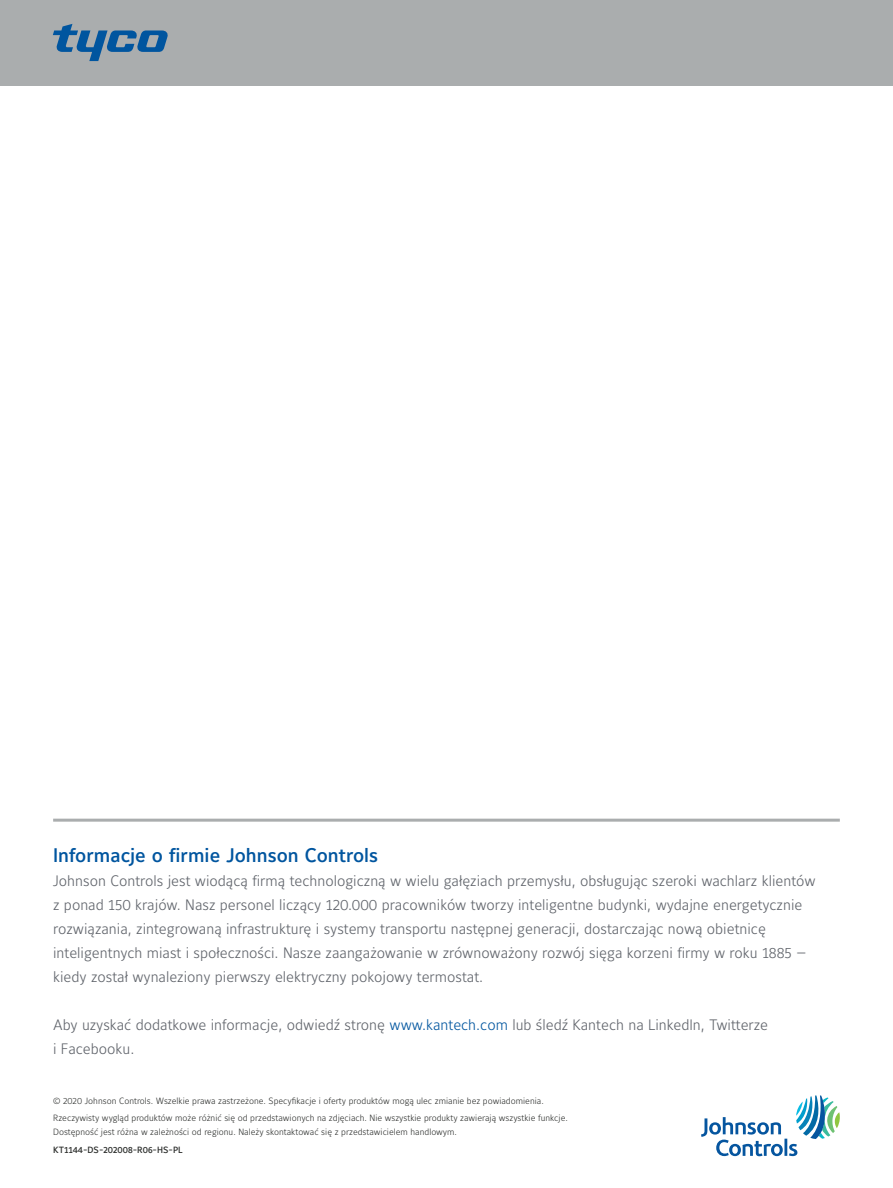
<style>
.page{position:relative;width:893px;height:1188px;background:#fff}
.page>*{position:absolute;margin:0;border:0;box-sizing:border-box;transform-origin:0 0}
.t1{font:500 19.5px "Maurea Jci Lf ML";color:#00559f}
.t2{font:300 15px/24px "Maurea Jci Lf ML";color:#5f636a}
.t3{font:300 9px/17.7px "Maurea Jci Lf ML";color:#2f312f}
.t4{font:500 9px "Maurea Jci Lf ML";color:#2f312f}
.s1{color:#00559f}
</style>
<div class="page">
<svg style="left:701px;top:1095px;width:139px;height:61px"></svg>
<hr style="left:53px;top:819px;width:787px;height:3px;background:#aaadae">
<div style="left:0;top:0;width:893px;height:85px;background:#aaadae"></div>
<svg style="left:53px;top:24px;width:115px;height:37px"></svg>
<h1 class="t1" style="left:53px;top:844px;width:326px">Informacje o firmie Johnson Controls</h1>
<p class="t2" style="left:53px;top:869px;width:764px">Johnson Controls jest wiodącą firmą technologiczną w wielu gałęziach przemysłu, obsługując szeroki wachlarz klientów z ponad 150 krajów. Nasz personel liczący 120.000 pracowników tworzy inteligentne budynki, wydajne energetycznie rozwiązania, zintegrowaną infrastrukturę i systemy transportu następnej generacji, dostarczając nową obietnicę inteligentnych miast i społeczności. Nasze zaangażowanie w zrównoważony rozwój sięga korzeni firmy w roku 1885 — kiedy został wynaleziony pierwszy elektryczny pokojowy termostat.</p>
<p class="t2" style="left:53px;top:1013px;width:717px">Aby uzyskać dodatkowe informacje, odwiedź stronę <span class="s1">www.kantech.com</span> lub śledź Kantech na LinkedIn, Twitterze i Facebooku.</p>
<p class="t3" style="left:53px;top:1091px;width:516px">© 2020 Johnson Controls. Wszelkie prawa zastrzeżone. Specyfikacje i oferty produktów mogą ulec zmianie bez powiadomienia.<br>Rzeczywisty wygląd produktów może różnić się od przedstawionych na zdjęciach. Nie wszystkie produkty zawierają wszystkie funkcje.</p>
<p class="t3" style="left:53px;top:1123px;width:405px">Dostępność jest różna w zależności od regionu. Należy skontaktować się z przedstawicielem handlowym.</p>
<p class="t4" style="left:53px;top:1144px;width:131px">KT1144-DS-202008-R06-HS-PL</p>
</div>
